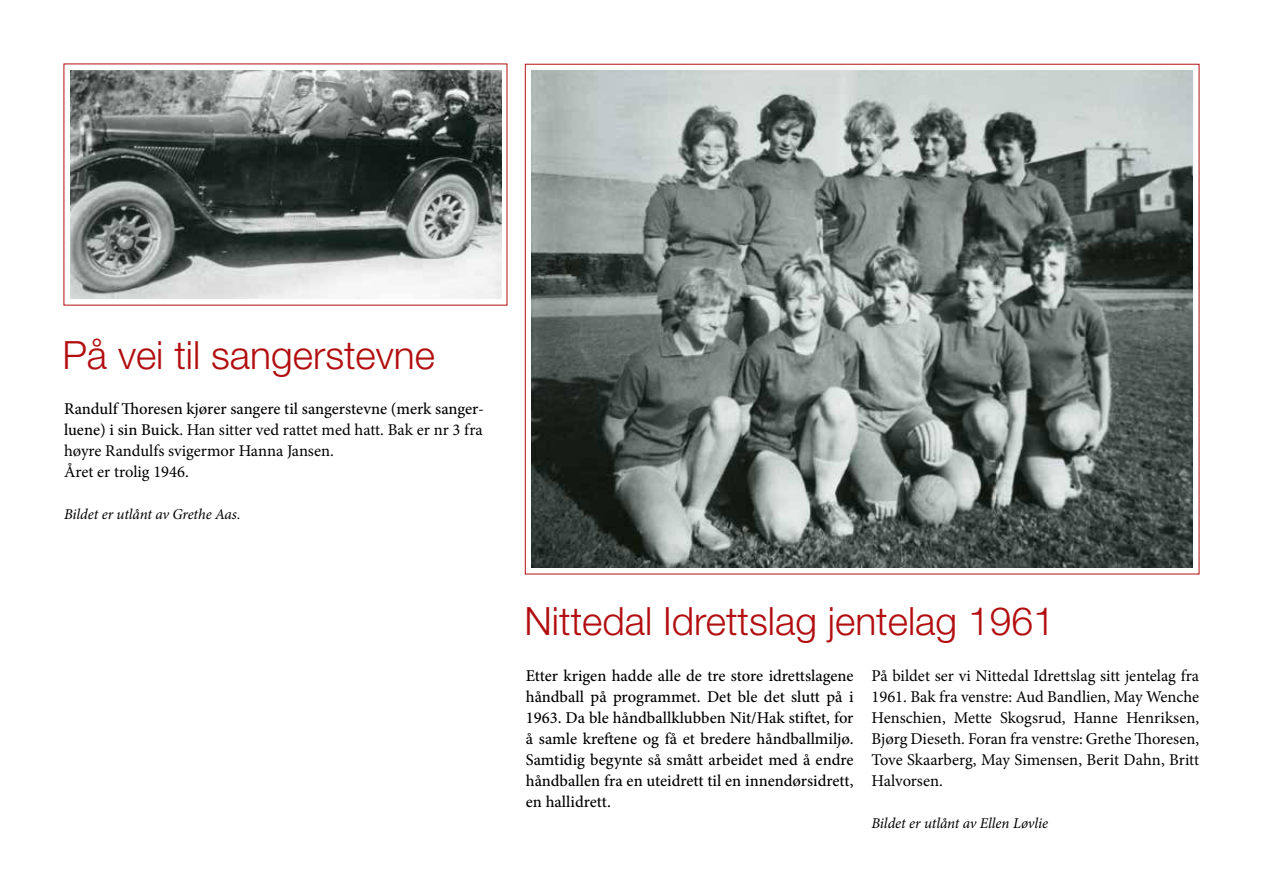
<style>
.page{position:relative;width:1263px;height:893px;background:#fff}
.page>*{position:absolute;margin:0;border:0;box-sizing:border-box;transform-origin:0 0}
.t1{font:300 39px "Helvetica Neue LT";color:#b20e10}
.t2{font:16.5px/21px "Minion Pro";color:#000}
.t3{font:500 16.5px/21px "Minion Pro";color:#000;text-align:justify}
.t4{font:italic 15px "Minion Pro";letter-spacing:-.005em;color:#000}
.s1{font-weight:500}
</style>
<div class="page">
<img style="left:70px;top:70px;width:431px;height:229px">
<img style="left:531px;top:71px;width:662px;height:497px">
<h1 class="t1" style="left:62px;top:331px;width:374px">På vei til sangerstevne</h1>
<p class="t2" style="left:64px;top:398px;width:421px"><span class="s1">Randulf Thoresen kjører sangere til sangerstevne (merk sanger&shy;luene) i sin Buick</span>. Han sitter ved rattet med hatt. Bak er nr 3 fra høyre Randulfs svigermor Hanna Jansen.<br>Året er trolig 1946.</p>
<p class="t4" style="left:64px;top:504px;width:178px">Bildet er utlånt av Grethe Aas.</p>
<h1 class="t1" style="left:524px;top:597px;width:532px">Nittedal Idrettslag jentelag 1961</h1>
<p class="t3" style="left:526px;top:666px;width:329px">Etter krigen hadde alle de tre store idrettslagene håndball på programmet. Det ble det slutt på i 1963. Da ble håndballklubben Nit/Hak stiftet, for å samle kreftene og få et bredere håndballmiljø.<br>Samtidig begynte så smått arbeidet med å endre håndballen fra en uteidrett til en innendørsidrett, en hallidrett.</p>
<p class="t2" style="left:871px;top:666px;width:329px;text-align:justify">På bildet ser vi Nittedal Idrettslag sitt jentelag fra 1961. Bak fra venstre: Aud Bandlien, May Wenche Henschien, Mette Skogsrud, Hanne Henriksen, Bjørg Dieseth. Foran fra venstre: Grethe Thoresen, Tove Skaarberg, May Simensen, Berit Dahn, Britt Halvorsen.</p>
<p class="t4" style="left:871px;top:813px;width:178px">Bildet er utlånt av Ellen Løvlie</p>
</div>
